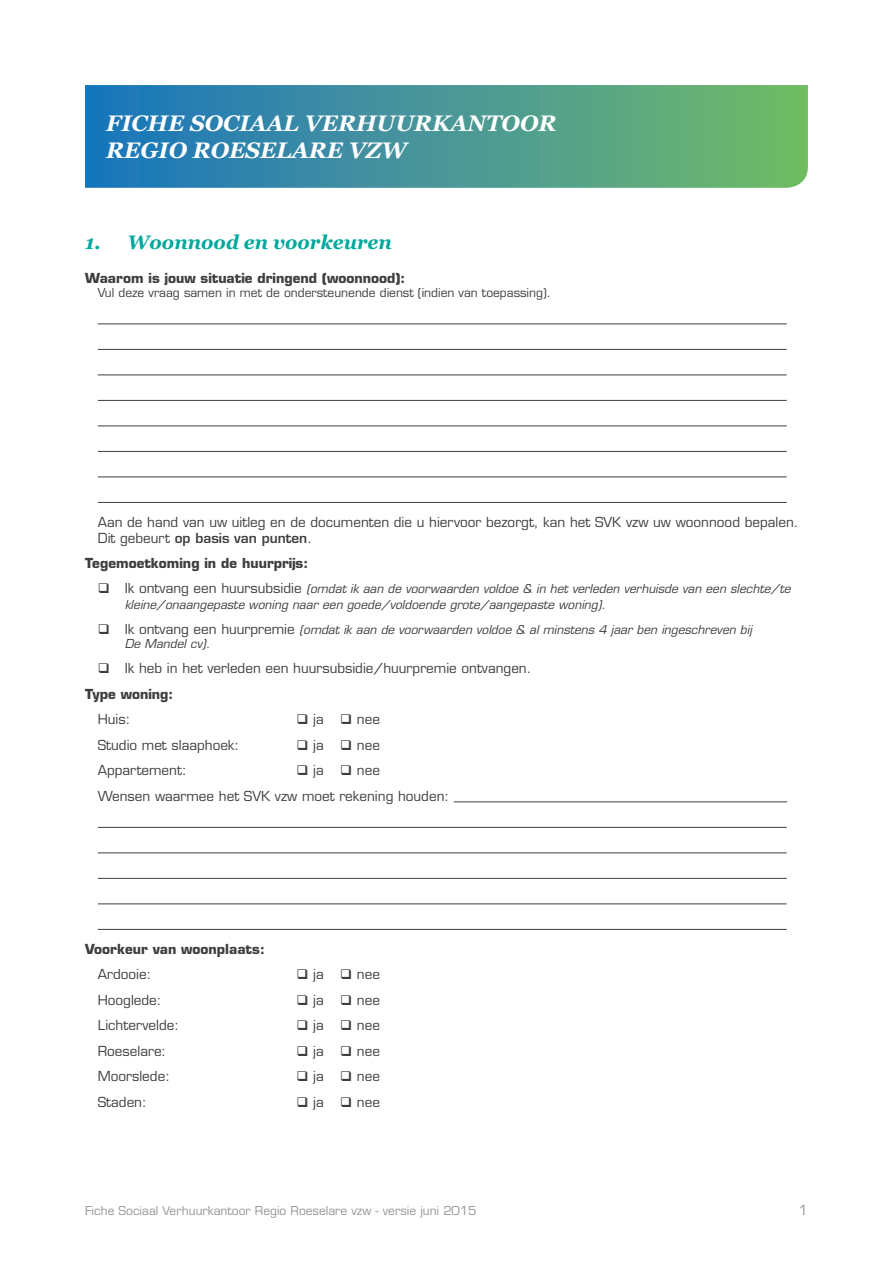
<style>
.page{position:relative;width:893px;height:1263px;background:#fff}
.page>*{position:absolute;margin:0;border:0;box-sizing:border-box;transform-origin:0 0}
.t1{font:italic 700 22.5px "Georgia";color:#fff}
.Titel{font:italic 700 19.5px "Georgia";color:#00a99d}
.Invullen{font:13.5px/16.2px "Eurostile LT Std";color:#3e3e3f}
.Invullen_titel{font:700 13.5px "Eurostile LT Std";color:#3e3e3f}
.Invullen-2{font:700 13.5px "Eurostile LT Std";color:#3e3e3f}
.Invullen-3{font:13.5px "Eurostile LT Std";color:#939598}
.t2{font:italic 12px/16.2px "Eurostile LT Std";color:#3e3e3f}
.Invullen-4{font:12px "Eurostile LT Std";color:#3e3e3f}
.t3{font:12px "Eurostile LT Std";color:#939598}
.s1{font-weight:600}
.s2{font-style:normal;font-size:13.5px}
</style>
<div class="page">
<svg style="left:85px;top:85px;width:723px;height:103px;background:#479794"></svg>
<hr style="left:98px;top:324px;width:689px;height:1px;background:#3e3e3f">
<hr style="left:98px;top:349px;width:689px;height:1px;background:#3e3e3f">
<hr style="left:98px;top:375px;width:689px;height:1px;background:#3e3e3f">
<hr style="left:98px;top:400px;width:689px;height:1px;background:#3e3e3f">
<hr style="left:98px;top:426px;width:689px;height:1px;background:#3e3e3f">
<hr style="left:98px;top:451px;width:689px;height:1px;background:#3e3e3f">
<hr style="left:98px;top:477px;width:689px;height:1px;background:#3e3e3f">
<hr style="left:98px;top:502px;width:689px;height:1px;background:#3e3e3f">
<hr style="left:454px;top:801px;width:333px;height:1px;background:#3e3e3f">
<hr style="left:98px;top:827px;width:689px;height:1px;background:#3e3e3f">
<hr style="left:98px;top:852px;width:689px;height:1px;background:#3e3e3f">
<hr style="left:98px;top:878px;width:689px;height:1px;background:#3e3e3f">
<hr style="left:98px;top:903px;width:689px;height:1px;background:#3e3e3f">
<hr style="left:98px;top:929px;width:689px;height:1px;background:#3e3e3f">
<p class="t1" style="left:106px;top:109px;width:452px">FICHE SOCIAAL VERHUURKANTOOR</p>
<p class="t1" style="left:106px;top:136px;width:302px">REGIO ROESELARE VZW</p>
<p class="Titel" style="left:85px;top:229px;width:308px">1. Woonnood en voorkeuren</p>
<p class="Invullen_titel" style="left:85px;top:269px;width:322px">Waarom is jouw situatie dringend (woonnood):</p>
<p class="Invullen-4" style="left:98px;top:285px;width:455px">Vul deze vraag samen in met de ondersteunende dienst (indien van toepassing).</p>
<p class="Invullen" style="left:98px;top:514px;width:702px">Aan de hand van uw uitleg en de documenten die u hiervoor bezorgt, kan het SVK vzw uw woonnood bepalen.<br>Dit gebeurt <span class="s1">op basis van punten</span>.</p>
<p class="Invullen_titel" style="left:85px;top:555px;width:225px">Tegemoetkoming in de huurprijs:</p>
<p class="t2" style="left:125px;top:581px;width:667px"><span class="s2">Ik ontvang een huursubsidie</span> (omdat ik aan de voorwaarden voldoe &amp; in het verleden verhuisde van een slechte/te kleine/onaangepaste woning naar een goede/voldoende grote/aangepaste woning).</p>
<p class="t2" style="left:125px;top:623px;width:629px;line-height:14.4px"><span class="s2">Ik ontvang een huurpremie</span> (omdat ik aan de voorwaarden voldoe &amp; al minstens 4 jaar ben ingeschreven bij<br>De Mandel cv).</p>
<p class="Invullen" style="left:125px;top:660px;width:408px">Ik heb in het verleden een huursubsidie/huurpremie ontvangen.</p>
<p class="Invullen-2" style="left:85px;top:685px;width:90px">Type woning:</p>
<p class="Invullen" style="left:98px;top:711px;width:34px">Huis:</p>
<p class="Invullen" style="left:297px;top:711px;width:85px">❑ ja ❑ nee</p>
<p class="Invullen" style="left:98px;top:736px;width:143px">Studio met slaaphoek:</p>
<p class="Invullen" style="left:297px;top:736px;width:85px">❑ ja ❑ nee</p>
<p class="Invullen" style="left:98px;top:762px;width:90px">Appartement:</p>
<p class="Invullen" style="left:297px;top:762px;width:85px">❑ ja ❑ nee</p>
<p class="Invullen" style="left:98px;top:787px;width:353px">Wensen waarmee het SVK vzw moet rekening houden:</p>
<p class="Invullen-2" style="left:85px;top:940px;width:181px">Voorkeur van woonplaats:</p>
<p class="Invullen" style="left:98px;top:966px;width:55px">Ardooie:</p>
<p class="Invullen" style="left:297px;top:966px;width:85px">❑ ja ❑ nee</p>
<p class="Invullen" style="left:98px;top:991px;width:65px">Hooglede:</p>
<p class="Invullen" style="left:297px;top:991px;width:85px">❑ ja ❑ nee</p>
<p class="Invullen" style="left:98px;top:1017px;width:83px">Lichtervelde:</p>
<p class="Invullen" style="left:297px;top:1017px;width:85px">❑ ja ❑ nee</p>
<p class="Invullen" style="left:98px;top:1042px;width:70px">Roeselare:</p>
<p class="Invullen" style="left:297px;top:1042px;width:85px">❑ ja ❑ nee</p>
<p class="Invullen" style="left:98px;top:1068px;width:74px">Moorslede:</p>
<p class="Invullen" style="left:297px;top:1068px;width:85px">❑ ja ❑ nee</p>
<p class="Invullen" style="left:98px;top:1093px;width:50px">Staden:</p>
<p class="Invullen" style="left:297px;top:1093px;width:85px">❑ ja ❑ nee</p>
<p class="t3" style="left:85px;top:1203px;width:393px">Fiche Sociaal Verhuurkantoor Regio Roeselare vzw - versie juni 2015</p>
<p class="Invullen-3" style="left:799px;top:1202px;width:11px">1</p>
</div>
